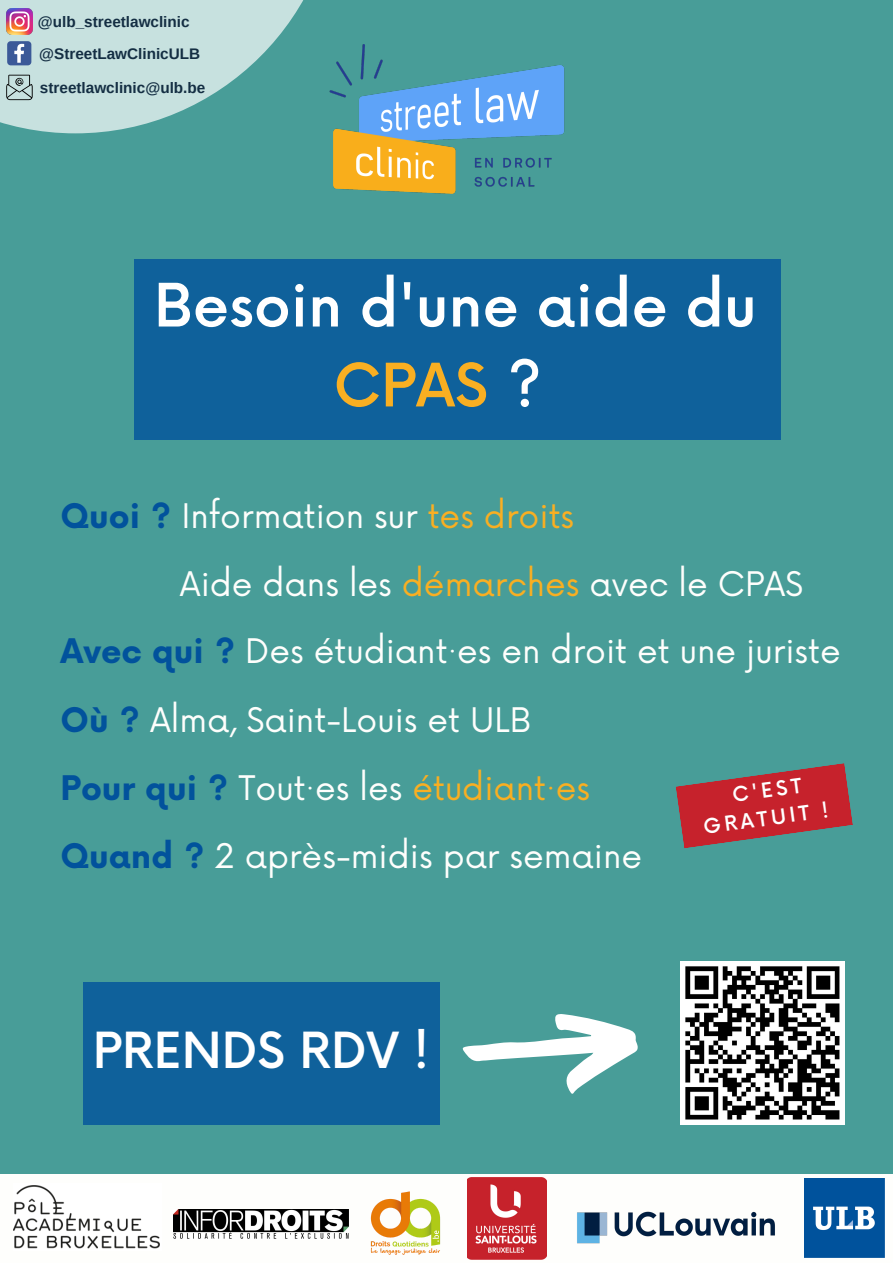
<style>
.page{position:relative;width:893px;height:1263px;background:#489d98}
.page>*{position:absolute;margin:0;border:0;box-sizing:border-box;transform-origin:0 0}
.t1{font:500 58.35px/79.9px "Now";color:#fff;text-align:center}
.t2{font:500 48.45px "Now";color:#fff}
.t3{font:33px "Now";color:#fefefc}
.t4{font:33px "Now";color:#f9af22}
.t5{font:500 20.1px "Now";color:#fff}
.t6{font:700 15.3px "Arimo";color:#142e43}
.s1{color:#f9af22}
.s2{font-weight:700;color:#01529c}
.s3{color:#fefefc}
</style>
<div class="page">
<svg style="left:0;top:0;width:304px;height:133px"></svg>
<img style="left:301px;top:32px;width:264px;height:162px">
<div style="left:83px;top:982px;width:356px;height:143px;background:#0f619b"></div>
<img style="left:680px;top:961px;width:164px;height:164px">
<svg style="left:462px;top:1014px;width:176px;height:80px"></svg>
<svg style="left:676px;top:763px;width:177px;height:85px"></svg>
<div style="left:0;top:1174px;width:893px;height:89px;background:#fefefc"></div>
<img style="left:577px;top:1211px;width:198px;height:33px">
<img style="left:805px;top:1178px;width:79px;height:80px">
<img style="left:467px;top:1178px;width:80px;height:82px">
<img style="left:370px;top:1191px;width:71px;height:64px">
<img style="left:173px;top:1209px;width:175px;height:30px">
<img style="left:14px;top:1185px;width:146px;height:64px">
<div style="left:134px;top:259px;width:646px;height:181px;background:#0f619b"></div>
<p class="t6" style="left:38px;top:13px;width:153px">@ulb_streetlawclinic</p>
<p class="t6" style="left:39px;top:45px;width:162px">@StreetLawClinicULB</p>
<p class="t6" style="left:40px;top:79px;width:167px">streetlawclinic@ulb.be</p>
<p class="t1" style="left:154px;top:269px;width:604px">Besoin d'une aide du<br><span class="s1">CPAS</span> ?</p>
<p class="t3" style="left:60px;top:497px;width:515px"><span class="s2">Quoi ?</span> Information sur <span class="s1">tes droits</span></p>
<p class="t3" style="left:180px;top:565px;width:625px">Aide dans les <span class="s1">démarches</span> avec le CPAS</p>
<p class="t3" style="left:60px;top:633px;width:782px"><span class="s2">Avec qui ?</span> Des étudiant·es en droit et une juriste</p>
<p class="t3" style="left:60px;top:701px;width:472px"><span class="s2">Où ?</span> Alma, Saint-Louis et ULB</p>
<p class="t4" style="left:60px;top:769px;width:531px"><span class="s2">Pour qui ?</span> <span class="s3">Tout·es les</span> étudiant·es</p>
<p class="t3" style="left:60px;top:837px;width:583px"><span class="s2">Quand ?</span> 2 après-midis par semaine</p>
<p class="t5" style="left:731px;top:784px;width:71px;rotate:-8deg">C'EST</p>
<p class="t5" style="left:702px;top:816px;width:128px;rotate:-8deg">GRATUIT !</p>
<p class="t2" style="left:93px;top:1024px;width:338px">PRENDS RDV !</p>
</div>
